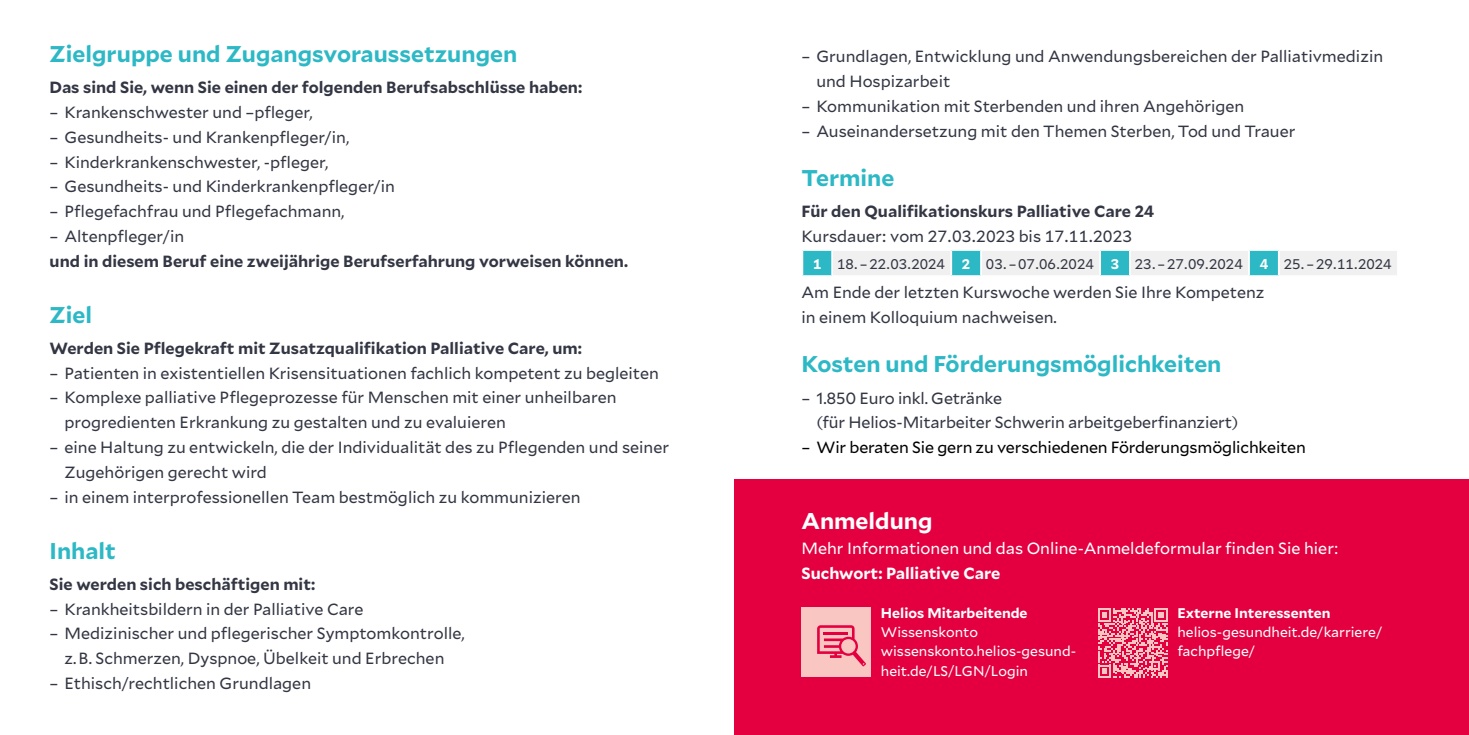
<style>
.page{position:relative;width:1469px;height:735px;background:#fff}
.page>*{position:absolute;margin:0;border:0;box-sizing:border-box;transform-origin:0 0}
.t1{font:700 22.75px "Mallory";color:#2db8c5}
.t2{font:700 22.75px "Mallory";color:#fff}
.t3{font:16.1px/24.8px "Mallory";color:#333643}
.t4{font:700 16.1px "Mallory";color:#333643}
.t5{font:16.1px "Mallory";color:#fff}
.t6{font:16.1px "Mallory";letter-spacing:-.01em;color:#000}
.t7{font:700 16.1px "Mallory";color:#fff}
.t8{font:14px/19.2px "Mallory";color:#fff}
.t9{font:14px "Mallory";color:#333643}
.t10{font:700 14px "Mallory";color:#fff}
.s1{font-weight:700;color:#fff}
</style>
<div class="page">
<div style="left:735px;top:479px;width:733px;height:255px;background:#e40040"></div>
<div style="left:801px;top:606px;width:70px;height:70px;background:#f9c6c1"></div>
<svg style="left:817px;top:625px;width:49px;height:41px"></svg>
<div style="left:802px;top:250px;width:30px;height:26px;background:#2db8c5"></div>
<hr style="left:801px;top:249px;width:31px;height:2px;background:#fff">
<hr style="left:801px;top:251px;width:2px;height:24px;background:#fff">
<hr style="left:831px;top:251px;width:2px;height:24px;background:#fff">
<svg style="left:833px;top:250px;width:563px;height:25px"></svg>
<hr style="left:1278px;top:249px;width:120px;height:2px;background:#fff">
<hr style="left:1277px;top:251px;width:2px;height:24px;background:#fff">
<hr style="left:801px;top:275px;width:31px;height:2px;background:#fff">
<svg style="left:1098px;top:608px;width:69px;height:69px"></svg>
<h1 class="t1" style="left:50px;top:37px;width:469px">Zielgruppe und Zugangsvoraussetzungen</h1>
<p class="t4" style="left:50px;top:75px;width:534px">Das sind Sie, wenn Sie einen der folgenden Berufsabschlüsse haben:</p>
<p class="t3" style="left:50px;top:99px;width:264px">– Krankenschwester und –pfleger,</p>
<p class="t3" style="left:50px;top:124px;width:301px">– Gesundheits- und Krankenpfleger/in,</p>
<p class="t3" style="left:50px;top:148px;width:280px">– Kinderkrankenschwester, -pfleger,</p>
<p class="t3" style="left:50px;top:173px;width:347px">– Gesundheits- und Kinderkrankenpfleger/in</p>
<p class="t3" style="left:50px;top:198px;width:296px">– Pflegefachfrau und Pflegefachmann,</p>
<p class="t3" style="left:50px;top:223px;width:136px">– Altenpfleger/in</p>
<p class="t4" style="left:50px;top:249px;width:580px">und in diesem Beruf eine zweijährige Berufserfahrung vorweisen können.</p>
<h1 class="t1" style="left:50px;top:297px;width:44px">Ziel</h1>
<p class="t4" style="left:50px;top:336px;width:534px">Werden Sie Pflegekraft mit Zusatzqualifikation Palliative Care, um:</p>
<p class="t3" style="left:50px;top:359px;width:611px">– Patienten in existentiellen Krisensituationen fachlich kompetent zu begleiten</p>
<p class="t3" style="left:64px;top:384px;width:553px;text-indent:-15px">– Komplexe palliative Pflegeprozesse für Menschen mit einer unheilbaren progredienten Erkrankung zu gestalten und zu evaluieren</p>
<p class="t3" style="left:64px;top:434px;width:606px;text-indent:-15px">– eine Haltung zu entwickeln, die der Individualität des zu Pflegenden und seiner<br>Zugehörigen gerecht wird</p>
<p class="t3" style="left:50px;top:483px;width:532px">– in einem interprofessionellen Team bestmöglich zu kommunizieren</p>
<h1 class="t1" style="left:50px;top:533px;width:68px">Inhalt</h1>
<p class="t4" style="left:50px;top:571px;width:267px">Sie werden sich beschäftigen mit:</p>
<p class="t3" style="left:50px;top:595px;width:315px">– Krankheitsbildern in der Palliative Care</p>
<p class="t3" style="left:50px;top:620px;width:416px;text-align:center">– Medizinischer und pflegerischer Symptomkontrolle, z. B. Schmerzen, Dyspnoe, Übelkeit und Erbrechen</p>
<p class="t3" style="left:50px;top:669px;width:263px">– Ethisch/rechtlichen Grundlagen</p>
<p class="t3" style="left:816px;top:43px;width:568px;text-indent:-15px">– Grundlagen, Entwicklung und Anwendungsbereichen der Palliativmedizin und Hospizarbeit</p>
<p class="t3" style="left:801px;top:93px;width:444px">– Kommunikation mit Sterbenden und ihren Angehörigen</p>
<p class="t3" style="left:801px;top:117px;width:495px">– Auseinandersetzung mit den Themen Sterben, Tod und Trauer</p>
<h1 class="t1" style="left:801px;top:161px;width:94px">Termine</h1>
<p class="t4" style="left:801px;top:199px;width:354px">Für den Qualifikationskurs Palliative Care 24</p>
<p class="t3" style="left:801px;top:223px;width:332px">Kursdauer: vom 27.03.2023 bis 17.11.2023</p>
<p class="t9" style="left:813px;top:253px;width:580px"><span class="s1">1</span> 18. – 22.03.2024 <span class="s1">2</span> 03. – 07.06.2024 <span class="s1">3</span> 23. – 27.09.2024 <span class="s1">4</span> 25. – 29.11.2024</p>
<p class="t3" style="left:801px;top:279px;width:464px">Am Ende der letzten Kurswoche werden Sie Ihre Kompetenz in einem Kolloquium nachweisen.</p>
<h1 class="t1" style="left:801px;top:347px;width:421px">Kosten und Förderungsmöglichkeiten</h1>
<p class="t3" style="left:816px;top:384px;width:423px;text-indent:-15px">– 1.850 Euro inkl. Getränke<br>(für Helios-Mitarbeiter Schwerin arbeitgeberfinanziert)</p>
<p class="t6" style="left:801px;top:435px;width:506px">– Wir beraten Sie gern zu verschiedenen Förderungsmöglichkeiten</p>
<h1 class="t2" style="left:801px;top:503px;width:133px">Anmeldung</h1>
<p class="t5" style="left:801px;top:536px;width:538px">Mehr Informationen und das Online-Anmeldeformular finden Sie hier:</p>
<p class="t7" style="left:801px;top:560px;width:200px">Suchwort: Palliative Care</p>
<p class="t10" style="left:881px;top:602px;width:148px">Helios Mitarbeitende</p>
<p class="t8" style="left:881px;top:621px;width:197px">Wissenskonto wissenskonto.helios-gesund&shy;heit.de/LS/LGN/Login</p>
<p class="t10" style="left:1177px;top:602px;width:155px">Externe Interessenten</p>
<p class="t8" style="left:1177px;top:621px;width:206px">helios-gesundheit.de/karriere/ fachpflege/</p>
</div>
